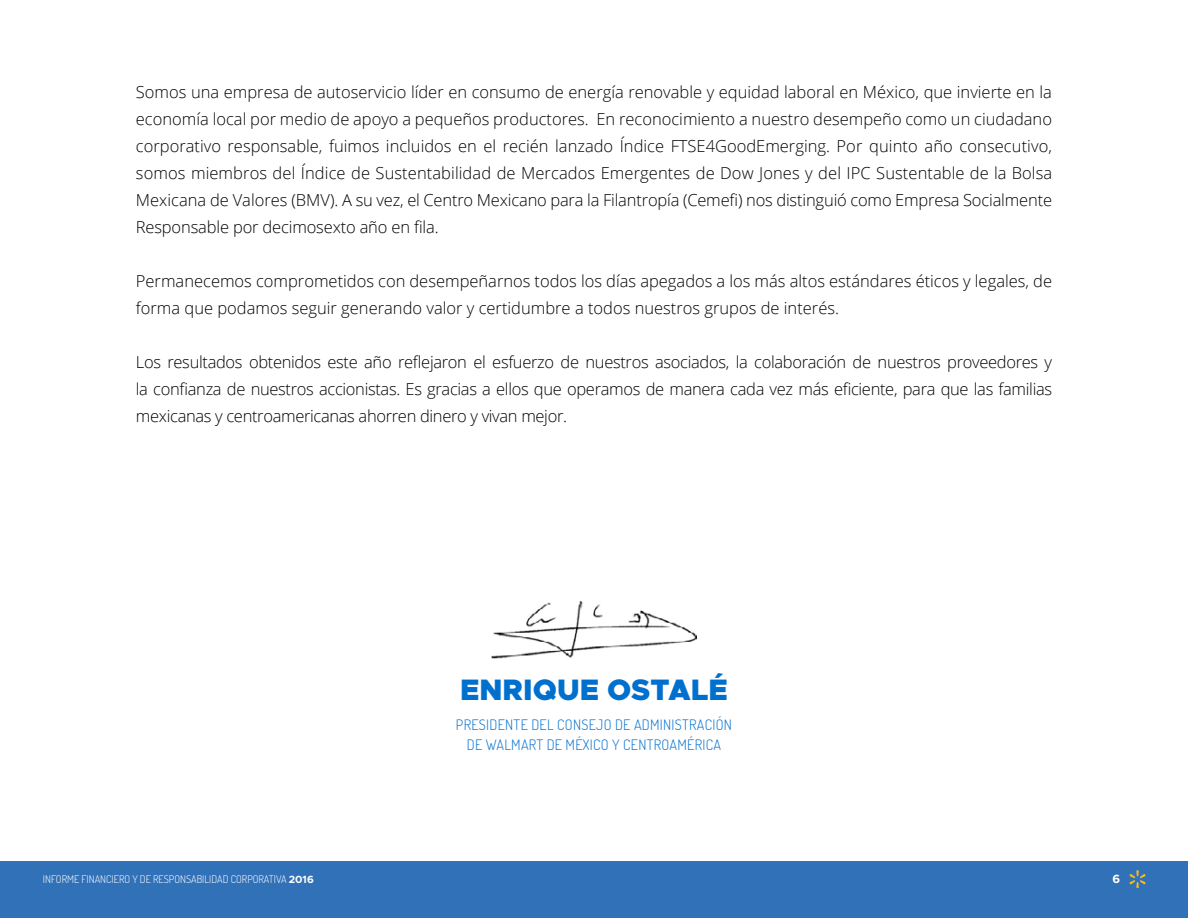
<style>
.page{position:relative;width:1188px;height:918px;background:#fff}
.page>*{position:absolute;margin:0;border:0;box-sizing:border-box;transform-origin:0 0}
.t1{font:900 29.7px "Metropolis";color:#0070cf}
.t2{font:300 16.5px/27px "Open Sans";color:#000;text-align:justify}
.t3{font:300 14.4px/20.2px "Dosis";letter-spacing:.02em;color:#0070cf;text-align:center}
.t4{font:700 12px "Metropolis";color:#fff}
.t5{font:300 10.5px "Dosis";color:#fff}
.s1{font-family:"Metropolis";font-weight:700}
</style>
<div class="page">
<img style="left:492px;top:601px;width:205px;height:58px">
<div style="left:0;top:861px;width:1188px;height:57px;background:#3071b8"></div>
<svg style="left:1129px;top:870px;width:17px;height:18px"></svg>
<p class="t2" style="left:136px;top:78px;width:918px">Somos una empresa de autoservicio líder en consumo de energía renovable y equidad laboral en México, que invierte en la economía local por medio de apoyo a pequeños productores. En reconocimiento a nuestro desempeño como un ciudadano corporativo responsable, fuimos incluidos en el recién lanzado Índice FTSE4GoodEmerging. Por quinto año consecutivo, somos miembros del Índice de Sustentabilidad de Mercados Emergentes de Dow Jones y del IPC Sustentable de la Bolsa Mexicana de Valores (BMV). A su vez, el Centro Mexicano para la Filantropía (Cemefi) nos distinguió como Empresa Socialmente Responsable por decimosexto año en fila.</p>
<p class="t2" style="left:136px;top:267px;width:918px">Permanecemos comprometidos con desempeñarnos todos los días apegados a los más altos estándares éticos y legales, de forma que podamos seguir generando valor y certidumbre a todos nuestros grupos de interés.</p>
<p class="t2" style="left:136px;top:348px;width:918px">Los resultados obtenidos este año reflejaron el esfuerzo de nuestros asociados, la colaboración de nuestros proveedores y la confianza de nuestros accionistas. Es gracias a ellos que operamos de manera cada vez más eficiente, para que las familias mexicanas y centroamericanas ahorren dinero y vivan mejor.</p>
<h1 class="t1" style="left:460px;top:671px;width:269px">ENRIQUE OSTALÉ</h1>
<p class="t3" style="left:456px;top:714px;width:278px">PRESIDENTE DEL CONSEJO DE ADMINISTRACIÓN<br>DE WALMART DE MÉXICO Y CENTROAMÉRICA</p>
<p class="t5" style="left:43px;top:873px;width:272px">INFORME FINANCIERO Y DE RESPONSABILIDAD CORPORATIVA <span class="s1">2016</span></p>
<p class="t4" style="left:1112px;top:872px;width:9px">6</p>
</div>
